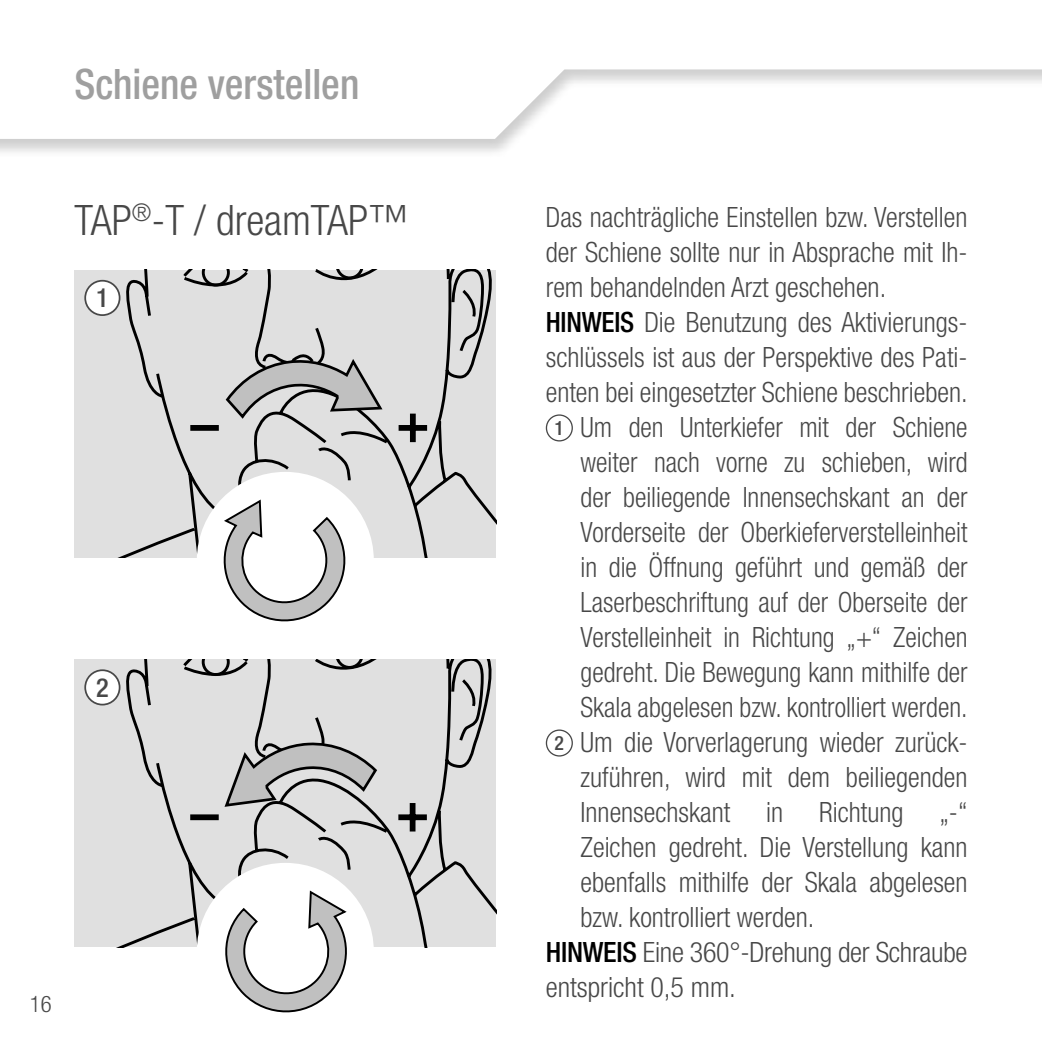
<style>
.page{position:relative;width:1042px;height:1042px;background:#fff}
.page>*{position:absolute;margin:0;border:0;box-sizing:border-box;transform-origin:0 0}
.t1{font:500 condensed 42px "Helvetica Neue LT Pro";color:#9f9f9f;scale:.96 1}
.t2{font:300 condensed 42px "Helvetica Neue LT Pro";color:#484848}
.t3{font:300 condensed 28px "Helvetica Neue LT Pro";color:#484848}
.t4{font:300 condensed 28px "Helvetica Neue LT Pro";color:#484848;scale:.95 1}
.t5{font:500 condensed 26.25px "Helvetica Neue LT Pro";color:#484848}
.t6{font:300 condensed 22.75px "Helvetica Neue LT Pro";color:#484848}
.s1{font-weight:500;color:#000}
.s2{font-weight:500;font-size:19.6px}
</style>
<div class="page">
<div style="left:0;top:0;width:1042px;height:158px;background:#000;opacity:.2"></div>
<svg style="left:0;top:0;width:1042px;height:139px"></svg>
<div style="left:546px;top:414px;width:27px;height:27px;border:1px solid #484848;border-radius:50%"></div>
<div style="left:546px;top:729px;width:27px;height:27px;border:1px solid #484848;border-radius:50%"></div>
<svg style="left:74px;top:659px;width:422px;height:288px;background:#d3d3d3"></svg>
<svg style="left:202px;top:659px;width:28px;height:17px"></svg>
<svg style="left:222px;top:740px;width:157px;height:68px;background:#b4b4b4"></svg>
<svg style="left:335px;top:659px;width:28px;height:10px"></svg>
<div style="left:410px;top:803px;width:5px;height:28px;background:#000"></div>
<div style="left:398px;top:814px;width:29px;height:6px;background:#000"></div>
<div style="left:190px;top:814px;width:29px;height:6px;background:#000"></div>
<div style="left:85px;top:670px;width:35px;height:34px;background:#fff;border-radius:50%"></div>
<div style="left:84px;top:669px;width:36px;height:36px;border:2px solid #484848;border-radius:50%"></div>
<div style="left:197px;top:863px;width:177px;height:177px;background:#fff;border-radius:50%"></div>
<svg style="left:225px;top:890px;width:122px;height:123px"></svg>
<svg style="left:74px;top:270px;width:422px;height:288px;background:#d3d3d3"></svg>
<svg style="left:202px;top:270px;width:28px;height:16px"></svg>
<svg style="left:224px;top:356px;width:161px;height:64px;background:#b3b3b3"></svg>
<svg style="left:336px;top:270px;width:28px;height:9px"></svg>
<div style="left:410px;top:414px;width:6px;height:28px;background:#000"></div>
<div style="left:399px;top:425px;width:28px;height:6px;background:#000"></div>
<div style="left:190px;top:425px;width:29px;height:6px;background:#000"></div>
<div style="left:85px;top:281px;width:35px;height:34px;background:#fff;border-radius:50%"></div>
<div style="left:84px;top:280px;width:36px;height:36px;border:2px solid #484848;border-radius:50%"></div>
<div style="left:197px;top:472px;width:177px;height:177px;background:#fff;border-radius:50%"></div>
<svg style="left:223px;top:499px;width:123px;height:123px"></svg>
<h1 class="t1" style="left:74px;top:59px;width:298px">Schiene verstellen</h1>
<h1 class="t2" style="left:74px;top:196px;width:337px">TAP<sup>®</sup>-T / dreamTAP™</h1>
<p class="t5" style="left:96px;top:282px;width:14px">1</p>
<p class="t5" style="left:96px;top:672px;width:14px">2</p>
<p class="t6" style="left:30px;top:991px;width:23px">16</p>
<p class="t3" style="left:546px;top:201px;width:423px">Das nachträgliche Einstellen bzw. Verstellen</p>
<p class="t3" style="left:546px;top:236px;width:423px">der Schiene sollte nur in Absprache mit Ih-</p>
<p class="t3" style="left:546px;top:271px;width:342px">rem behandelnden Arzt geschehen.</p>
<p class="t3" style="left:546px;top:306px;width:423px"><span class="s1">HINWEIS</span> Die Benutzung des Aktivierungs-</p>
<p class="t3" style="left:546px;top:341px;width:423px">schlüssels ist aus der Perspektive des Pati-</p>
<p class="t3" style="left:546px;top:376px;width:423px">enten bei eingesetzter Schiene beschrieben.</p>
<p class="t4" style="left:554px;top:411px;width:436px"><span class="s2">1</span> Um den Unterkiefer mit der Schiene</p>
<p class="t4" style="left:580px;top:446px;width:409px">weiter nach vorne zu schieben, wird</p>
<p class="t4" style="left:580px;top:481px;width:409px">der beiliegende Innensechskant an der</p>
<p class="t4" style="left:580px;top:516px;width:409px">Vorderseite der Oberkieferverstelleinheit</p>
<p class="t4" style="left:580px;top:551px;width:409px">in die Öffnung geführt und gemäß der</p>
<p class="t4" style="left:580px;top:586px;width:409px">Laserbeschriftung auf der Oberseite der</p>
<p class="t4" style="left:580px;top:621px;width:409px">Verstelleinheit in Richtung „+“ Zeichen</p>
<p class="t4" style="left:580px;top:656px;width:409px">gedreht. Die Bewegung kann mithilfe der</p>
<p class="t4" style="left:580px;top:691px;width:409px">Skala abgelesen bzw. kontrolliert werden.</p>
<p class="t3" style="left:554px;top:726px;width:411px"><span class="s2">2</span> Um die Vorverlagerung wieder zurück-</p>
<p class="t3" style="left:580px;top:761px;width:388px">zuführen, wird mit dem beiliegenden</p>
<p class="t3" style="left:580px;top:796px;width:151px">Innensechskant</p>
<p class="t3" style="left:766px;top:796px;width:19px">in</p>
<p class="t3" style="left:819px;top:796px;width:86px">Richtung</p>
<p class="t3" style="left:939px;top:796px;width:30px">„-“</p>
<p class="t3" style="left:580px;top:831px;width:388px">Zeichen gedreht. Die Verstellung kann</p>
<p class="t3" style="left:580px;top:866px;width:388px">ebenfalls mithilfe der Skala abgelesen</p>
<p class="t3" style="left:580px;top:901px;width:235px">bzw. kontrolliert werden.</p>
<p class="t3" style="left:546px;top:936px;width:423px"><span class="s1">HINWEIS</span> Eine 360°-Drehung der Schraube</p>
<p class="t3" style="left:546px;top:971px;width:192px">entspricht 0,5 mm.</p>
</div>
